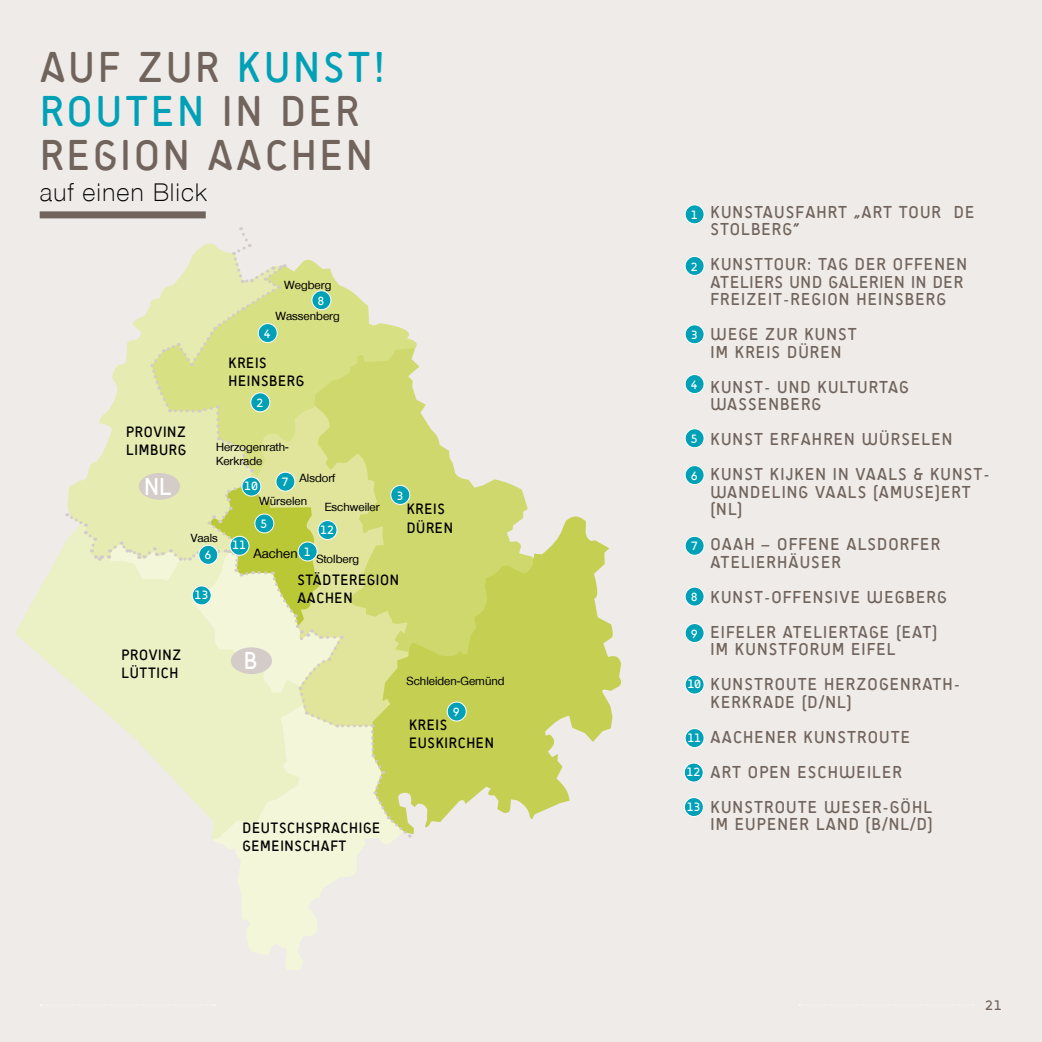
<style>
.page{position:relative;width:1042px;height:1042px;background:#eeebe9}
.page>*{position:absolute;margin:0;border:0;box-sizing:border-box;transform-origin:0 0}
.t1{font:43.75px/43.8px "Sci Fly Sans";letter-spacing:.075em;color:#71645c}
.t2{font:24.85px "Sci Fly Sans";color:#fff}
.t3{font:300 24.5px "Olnova";letter-spacing:.04em;color:#000}
.t4{font:17.5px/17.5px "Sci Fly Sans";letter-spacing:.065em;color:#71645c}
.t5{font:15.22px/18.4px "Sci Fly Sans";letter-spacing:.045em;color:#000}
.t6{font:14px "Sci Fly Sans";color:#71645c}
.t7{font:500 12.95px "Olnova";color:#000}
.t8{font:12.25px "Sci Fly Sans";letter-spacing:-.01em;color:#fff}
.t9{font:500 11.38px/13.7px "Olnova";color:#000}
.s1{color:#00a1b7}
</style>
<div class="page">
<div style="left:40px;top:211px;width:166px;height:7px;background:#71645c"></div>
<div style="left:685px;top:205px;width:19px;height:19px;background:#00a1b7;border-radius:50%"></div>
<div style="left:685px;top:204px;width:19px;height:20px;border:1px solid #fff;border-radius:50%"></div>
<div style="left:685px;top:256px;width:19px;height:19px;background:#00a1b7;border-radius:50%"></div>
<div style="left:685px;top:256px;width:19px;height:20px;border:1px solid #fff;border-radius:50%"></div>
<div style="left:685px;top:325px;width:19px;height:19px;background:#00a1b7;border-radius:50%"></div>
<div style="left:685px;top:324px;width:19px;height:20px;border:1px solid #fff;border-radius:50%"></div>
<div style="left:685px;top:374px;width:19px;height:19px;background:#00a1b7;border-radius:50%"></div>
<div style="left:685px;top:374px;width:19px;height:20px;border:1px solid #fff;border-radius:50%"></div>
<div style="left:685px;top:429px;width:19px;height:19px;background:#00a1b7;border-radius:50%"></div>
<div style="left:685px;top:428px;width:19px;height:20px;border:1px solid #fff;border-radius:50%"></div>
<div style="left:685px;top:465px;width:19px;height:19px;background:#00a1b7;border-radius:50%"></div>
<div style="left:685px;top:465px;width:19px;height:20px;border:1px solid #fff;border-radius:50%"></div>
<div style="left:685px;top:536px;width:19px;height:19px;background:#00a1b7;border-radius:50%"></div>
<div style="left:685px;top:536px;width:19px;height:20px;border:1px solid #fff;border-radius:50%"></div>
<div style="left:685px;top:587px;width:19px;height:19px;background:#00a1b7;border-radius:50%"></div>
<div style="left:685px;top:586px;width:19px;height:20px;border:1px solid #fff;border-radius:50%"></div>
<div style="left:685px;top:623px;width:19px;height:19px;background:#00a1b7;border-radius:50%"></div>
<div style="left:685px;top:623px;width:19px;height:20px;border:1px solid #fff;border-radius:50%"></div>
<div style="left:685px;top:675px;width:19px;height:19px;background:#00a1b7;border-radius:50%"></div>
<div style="left:685px;top:674px;width:19px;height:20px;border:1px solid #fff;border-radius:50%"></div>
<div style="left:685px;top:728px;width:19px;height:19px;background:#00a1b7;border-radius:50%"></div>
<div style="left:685px;top:728px;width:19px;height:20px;border:1px solid #fff;border-radius:50%"></div>
<div style="left:684px;top:763px;width:19px;height:19px;background:#00a1b7;border-radius:50%"></div>
<div style="left:684px;top:762px;width:19px;height:20px;border:1px solid #fff;border-radius:50%"></div>
<div style="left:684px;top:797px;width:19px;height:19px;background:#00a1b7;border-radius:50%"></div>
<div style="left:684px;top:797px;width:20px;height:20px;border:1px solid #fff;border-radius:50%"></div>
<svg style="left:213px;top:837px;width:184px;height:133px"></svg>
<svg style="left:15px;top:540px;width:288px;height:300px"></svg>
<svg style="left:410px;top:516px;width:211px;height:318px;fill:#c5cf52"></svg>
<svg style="left:410px;top:366px;width:124px;height:291px;fill:#cfd86c"></svg>
<svg style="left:410px;top:339px;width:9px;height:138px"></svg>
<svg style="left:67px;top:227px;width:343px;height:610px"></svg>
<div style="left:192px;top:586px;width:19px;height:19px;background:#00a1b7;border-radius:50%"></div>
<div style="left:192px;top:585px;width:20px;height:20px;border:1px solid #fff;border-radius:50%"></div>
<div style="left:298px;top:542px;width:19px;height:19px;background:#00a1b7;border-radius:50%"></div>
<div style="left:298px;top:541px;width:20px;height:20px;border:1px solid #fff;border-radius:50%"></div>
<div style="left:251px;top:393px;width:19px;height:19px;background:#00a1b7;border-radius:50%"></div>
<div style="left:250px;top:392px;width:20px;height:20px;border:1px solid #fff;border-radius:50%"></div>
<div style="left:391px;top:485px;width:19px;height:19px;background:#00a1b7;border-radius:50%"></div>
<div style="left:390px;top:485px;width:20px;height:20px;border:1px solid #fff;border-radius:50%"></div>
<div style="left:258px;top:323px;width:19px;height:19px;background:#00a1b7;border-radius:50%"></div>
<div style="left:258px;top:323px;width:20px;height:20px;border:1px solid #fff;border-radius:50%"></div>
<div style="left:255px;top:514px;width:19px;height:19px;background:#00a1b7;border-radius:50%"></div>
<div style="left:254px;top:513px;width:20px;height:20px;border:1px solid #fff;border-radius:50%"></div>
<div style="left:276px;top:472px;width:19px;height:19px;background:#00a1b7;border-radius:50%"></div>
<div style="left:275px;top:472px;width:20px;height:19px;border:1px solid #fff;border-radius:50%"></div>
<div style="left:312px;top:291px;width:19px;height:19px;background:#00a1b7;border-radius:50%"></div>
<div style="left:311px;top:290px;width:20px;height:20px;border:1px solid #fff;border-radius:50%"></div>
<div style="left:199px;top:545px;width:19px;height:19px;background:#00a1b7;border-radius:50%"></div>
<div style="left:198px;top:545px;width:20px;height:20px;border:1px solid #fff;border-radius:50%"></div>
<div style="left:447px;top:702px;width:19px;height:19px;background:#00a1b7;border-radius:50%"></div>
<div style="left:447px;top:701px;width:20px;height:20px;border:1px solid #fff;border-radius:50%"></div>
<div style="left:242px;top:477px;width:19px;height:19px;background:#00a1b7;border-radius:50%"></div>
<div style="left:241px;top:477px;width:20px;height:19px;border:1px solid #fff;border-radius:50%"></div>
<div style="left:230px;top:536px;width:19px;height:19px;background:#00a1b7;border-radius:50%"></div>
<div style="left:230px;top:536px;width:19px;height:20px;border:1px solid #fff;border-radius:50%"></div>
<div style="left:318px;top:520px;width:19px;height:19px;background:#00a1b7;border-radius:50%"></div>
<div style="left:318px;top:520px;width:19px;height:20px;border:1px solid #fff;border-radius:50%"></div>
<h1 class="t1" style="left:40px;top:48px;width:347px">AUF ZUR <span class="s1">KUNST!<br>ROUTEN</span> IN DER<br>REGION AACHEN</h1>
<h3 class="t3" style="left:40px;top:182px;width:168px">auf einen Blick</h3>
<p class="t9" style="left:284px;top:278px;width:49px">Wegberg</p>
<p class="t9" style="left:275px;top:309px;width:66px">Wassenberg</p>
<p class="t8" style="left:317px;top:296px;width:8px">8</p>
<p class="t8" style="left:264px;top:328px;width:8px">4</p>
<p class="t5" style="left:229px;top:354px;width:77px">KREIS<br>HEINSBERG</p>
<p class="t5" style="left:126px;top:423px;width:61px">PROVINZ<br>LIMBURG</p>
<h2 class="t2" style="left:144px;top:476px;width:29px">NL</h2>
<p class="t8" style="left:256px;top:398px;width:8px">2</p>
<p class="t9" style="left:216px;top:440px;width:74px">Herzogenrath-<br>Kerkrade</p>
<p class="t8" style="left:244px;top:481px;width:15px">10</p>
<p class="t8" style="left:281px;top:477px;width:8px">7</p>
<p class="t9" style="left:300px;top:471px;width:37px">Alsdorf</p>
<p class="t9" style="left:259px;top:494px;width:50px">Würselen</p>
<p class="t9" style="left:325px;top:500px;width:57px">Eschweiler</p>
<p class="t9" style="left:191px;top:531px;width:29px">Vaals</p>
<p class="t8" style="left:204px;top:550px;width:8px">6</p>
<p class="t8" style="left:232px;top:540px;width:15px">11</p>
<p class="t8" style="left:260px;top:519px;width:8px">5</p>
<p class="t8" style="left:320px;top:524px;width:15px">12</p>
<p class="t8" style="left:304px;top:547px;width:8px">1</p>
<p class="t7" style="left:254px;top:547px;width:45px">Aachen</p>
<p class="t9" style="left:316px;top:552px;width:44px">Stolberg</p>
<p class="t8" style="left:396px;top:490px;width:8px">3</p>
<p class="t5" style="left:407px;top:501px;width:48px">KREIS<br>DÜREN</p>
<p class="t8" style="left:194px;top:590px;width:15px">13</p>
<p class="t5" style="left:122px;top:646px;width:61px">PROVINZ<br>LÜTTICH</p>
<h2 class="t2" style="left:244px;top:650px;width:15px">B</h2>
<p class="t5" style="left:297px;top:571px;width:103px">STÄDTEREGION<br>AACHEN</p>
<p class="t9" style="left:407px;top:674px;width:99px">Schleiden-Gemünd</p>
<p class="t8" style="left:453px;top:707px;width:8px">9</p>
<p class="t5" style="left:409px;top:716px;width:86px">KREIS<br>EUSKIRCHEN</p>
<p class="t5" style="left:242px;top:819px;width:139px">DEUTSCHSPRACHIGE<br>GEMEINSCHAFT</p>
<p class="t8" style="left:691px;top:210px;width:8px">1</p>
<p class="t8" style="left:691px;top:261px;width:8px">2</p>
<p class="t8" style="left:691px;top:330px;width:8px">3</p>
<p class="t8" style="left:691px;top:379px;width:8px">4</p>
<p class="t8" style="left:691px;top:434px;width:8px">5</p>
<p class="t8" style="left:691px;top:470px;width:8px">6</p>
<p class="t8" style="left:691px;top:541px;width:8px">7</p>
<p class="t8" style="left:691px;top:592px;width:8px">8</p>
<p class="t8" style="left:691px;top:628px;width:8px">9</p>
<p class="t8" style="left:687px;top:679px;width:15px">10</p>
<p class="t8" style="left:687px;top:732px;width:15px">11</p>
<p class="t8" style="left:686px;top:767px;width:15px">12</p>
<p class="t8" style="left:687px;top:801px;width:15px">13</p>
<p class="t4" style="left:710px;top:204px;width:265px">KUNSTAUSFAHRT „ART TOUR DE<br>STOLBERG”</p>
<p class="t4" style="left:710px;top:256px;width:258px">KUNSTTOUR: TAG DER OFFENEN<br>ATELIERS UND GALERIEN IN DER<br>FREIZEIT-REGION HEINSBERG</p>
<p class="t4" style="left:710px;top:326px;width:148px">WEGE ZUR KUNST<br>IM KREIS DÜREN</p>
<p class="t4" style="left:710px;top:379px;width:200px">KUNST- UND KULTURTAG<br>WASSENBERG</p>
<p class="t4" style="left:710px;top:423px;width:281px;line-height:35px">KUNST ERFAHREN WÜRSELEN<br>KUNST KIJKEN IN VAALS &amp; KUNST-</p>
<p class="t4" style="left:710px;top:484px;width:262px">WANDELING VAALS (AMUSE)ERT (NL)</p>
<p class="t4" style="left:710px;top:536px;width:231px">OAAH – OFFENE ALSDORFER<br>ATELIERHÄUSER</p>
<p class="t4" style="left:710px;top:580px;width:238px;line-height:35px">KUNST-OFFENSIVE WEGBERG<br>EIFELER ATELIERTAGE (EAT)</p>
<p class="t4" style="left:710px;top:633px;width:251px;line-height:35px">IM KUNSTFORUM EIFEL<br>KUNSTROUTE HERZOGENRATH-</p>
<p class="t4" style="left:710px;top:685px;width:223px;line-height:35px">KERKRADE (D/NL)<br>AACHENER KUNSTROUTE<br>ART OPEN ESCHWEILER<br>KUNSTROUTE WESER-GÖHL</p>
<p class="t4" style="left:710px;top:816px;width:224px">IM EUPENER LAND (B/NL/D)</p>
<p class="t6" style="left:985px;top:999px;width:18px">21</p>
</div>
